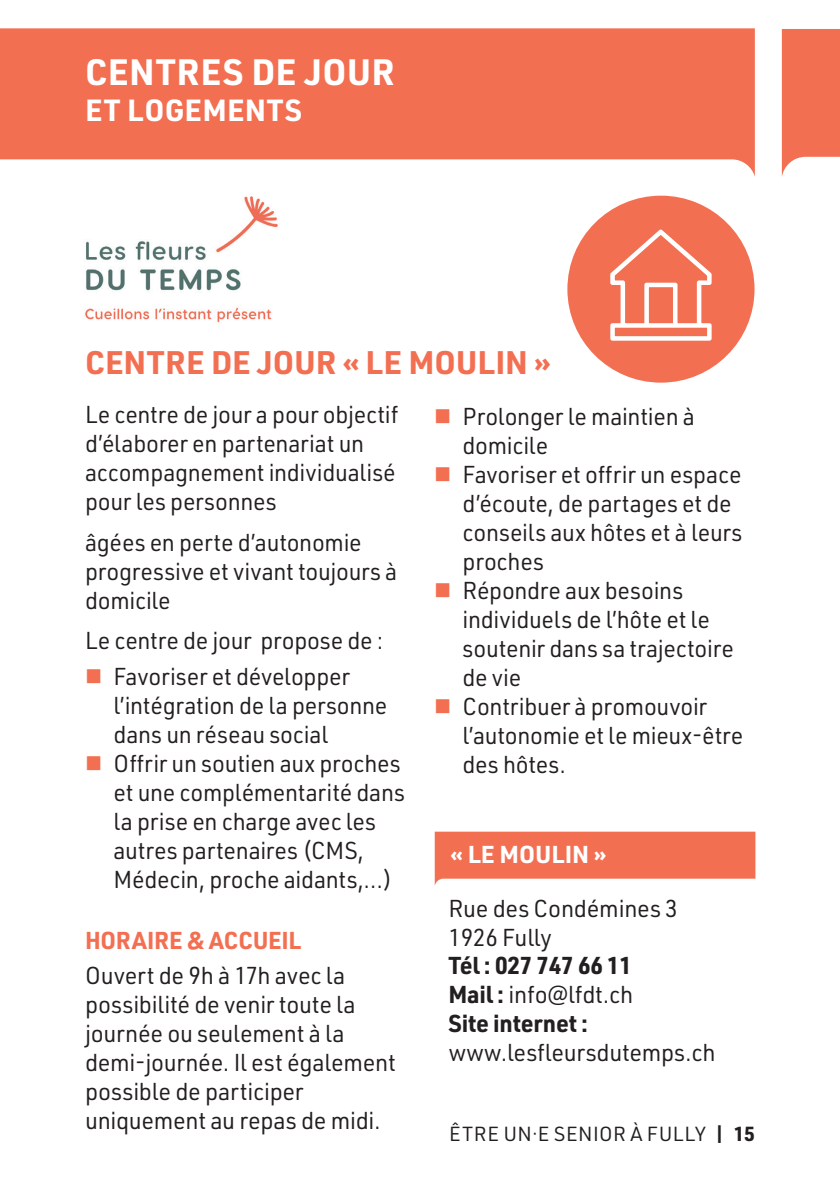
<style>
.page{position:relative;width:840px;height:1191px;background:#fff}
.page>*{position:absolute;margin:0;border:0;box-sizing:border-box;transform-origin:0 0}
.t1{font:700 36px "URWDIN";letter-spacing:.01em;color:#fff}
.t2{font:700 32px "URWDIN";letter-spacing:-.005em;color:#f36f51}
.t3{font:700 30px "URWDIN";letter-spacing:.01em;color:#fff}
.t4{font:24px/29px "URWDIN";letter-spacing:-.01em;color:#231f20;scale:.96 1}
.t5{font:24px/29px "URWDIN";letter-spacing:-.01em;color:#231f20}
.t6{font:700 24px/28.8px "URWDIN";letter-spacing:-.01em;color:#231f20;text-align:justify}
.t7{font:700 24px "URWDIN";letter-spacing:-.01em;color:#f36f51}
.t8{font:700 24px "URWDIN";color:#fff}
.t9{font:20px "URWDIN";letter-spacing:.025em;color:#231f20}
.s1{color:#f36f51}
.s2{font-weight:400}
.s3{font-weight:700}
</style>
<div class="page">
<svg style="left:0;top:28px;width:754px;height:146px;background:#f47d62"></svg>
<svg style="left:781px;top:29px;width:58px;height:148px;background:#f4846b"></svg>
<div style="left:567px;top:196px;width:187px;height:187px;background:#f36f51;border-radius:93px"></div>
<svg style="left:610px;top:229px;width:102px;height:112px"></svg>
<svg style="left:434px;top:831px;width:321px;height:55px;background:#f4846a"></svg>
<img style="left:85px;top:196px;width:193px;height:127px">
<h1 class="t1" style="left:85px;top:48px;width:310px">CENTRES DE JOUR</h1>
<p class="t3" style="left:85px;top:90px;width:218px">ET LOGEMENTS</p>
<h2 class="t2" style="left:85px;top:340px;width:467px">CENTRE DE JOUR « LE MOULIN »</h2>
<p class="t4" style="left:85px;top:400px;width:327px">Le centre de jour a pour objectif d’élaborer en partenariat un accompagnement individualisé pour les personnes</p>
<p class="t4" style="left:85px;top:527px;width:326px">âgées en perte d’autonomie progressive et vivant toujours à domicile</p>
<p class="t4" style="left:85px;top:625px;width:312px">Le centre de jour propose de :</p>
<p class="t4" style="left:113px;top:661px;width:287px;text-indent:-28px"><span class="s1">■</span> Favoriser et développer l’intégration de la personne dans un réseau social</p>
<p class="t4" style="left:113px;top:748px;width:305px;text-indent:-28px"><span class="s1">■</span> Offrir un soutien aux proches et une complémentarité dans la prise en charge avec les autres partenaires (CMS,<br>Médecin, proche aidants,…)</p>
<p class="t7" style="left:85px;top:924px;width:217px">HORAIRE &amp; ACCUEIL</p>
<p class="t5" style="left:85px;top:960px;width:312px">Ouvert de 9h à 17h avec la possibilité de venir toute la journée ou seulement à la demi-journée. Il est également possible de participer uniquement au repas de midi.</p>
<p class="t4" style="left:462px;top:401px;width:243px;text-indent:-28px"><span class="s1">■</span> Prolonger le maintien à domicile</p>
<p class="t4" style="left:462px;top:459px;width:293px;text-indent:-28px"><span class="s1">■</span> Favoriser et offrir un espace d’écoute, de partages et de conseils aux hôtes et à leurs proches</p>
<p class="t4" style="left:462px;top:575px;width:284px;text-indent:-28px"><span class="s1">■</span> Répondre aux besoins individuels de l’hôte et le soutenir dans sa trajectoire de vie</p>
<p class="t4" style="left:462px;top:691px;width:294px;text-indent:-28px"><span class="s1">■</span> Contribuer à promouvoir l’autonomie et le mieux-être des hôtes.</p>
<p class="t8" style="left:450px;top:838px;width:157px">« LE MOULIN »</p>
<p class="t5" style="left:448px;top:893px;width:231px">Rue des Condémines 3<br>1926 Fully</p>
<p class="t6" style="left:448px;top:950px;width:186px">Tél : 027 747 66 11<br>Mail : <span class="s2">info@lfdt.ch </span>Site internet :</p>
<p class="t5" style="left:448px;top:1037px;width:269px">www.lesfleursdutemps.ch</p>
<p class="t9" style="left:449px;top:1120px;width:307px">ÊTRE UN·E SENIOR À FULLY <span class="s3">| 15</span></p>
</div>
